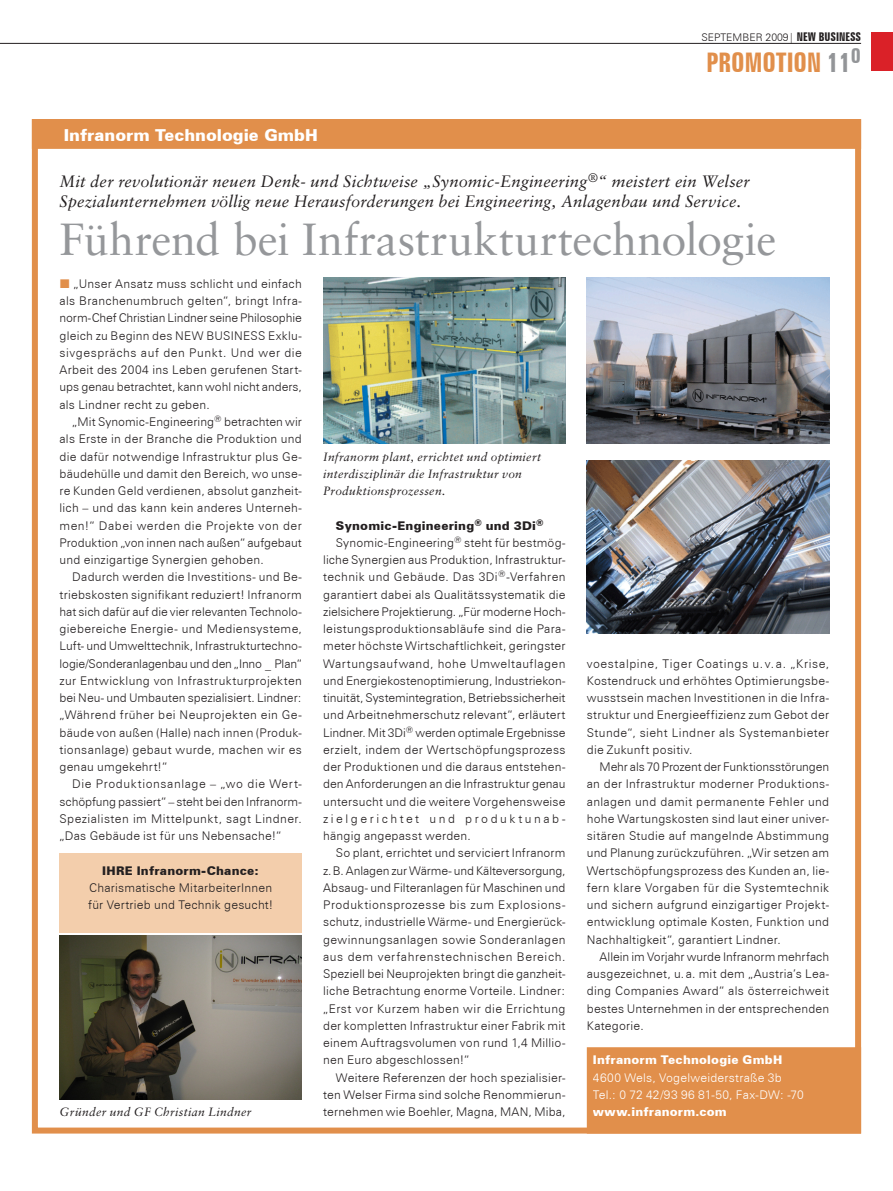
<style>
.page{position:relative;width:893px;height:1191px;background:#fff}
.page>*{position:absolute;margin:0;border:0;box-sizing:border-box;transform-origin:0 0}
.promo_head_gross{font:45px "Sabon LT Std";color:#95979a}
.t1{font:700 extra-condensed 27px "Zurich BT";color:#e18f4b}
.promo_vorspann{font:italic 16.5px/19.5px "Sabon LT Std";letter-spacing:.015em;color:#231f20}
.Promo_Überzeile{font:900 16.5px "Zurich BT";color:#fff}
.promo_lauftext{font:300 12px/17.2px "Zurich BT";letter-spacing:.02em;color:#231f20;text-align:justify}
.promo_bildtext{font:italic 12px/17.2px "Sabon LT Std";letter-spacing:.025em;color:#231f20}
.promo_adresse{font:300 12px "Zurich BT";letter-spacing:.02em;color:#fff}
.promo_adresse_fett{font:300 12px/17.2px "Zurich BT";letter-spacing:.02em;color:#231f20}
.promo_adresse_fett-2{font:900 12px "Zurich BT";letter-spacing:.015em;color:#fff}
.promo_zwischentitel{font:900 12px "Zurich BT";letter-spacing:.015em;color:#231f20}
.promo_adresse_fett-3{font:900 12px "Zurich BT";letter-spacing:.02em;color:#231f20}
.t2{font:700 extra-condensed 12px "Zurich BT";color:#231f20}
.t3{font:300 10.5px "Zurich BT";color:#231f20}
.s1{font-weight:300;font-stretch:normal;font-size:10.5px}
.s2{color:#939598}
</style>
<div class="page">
<hr style="left:0;top:43px;width:861px;height:1px;background:#231f20">
<div style="left:872px;top:32px;width:21px;height:39px;background:#da2128"></div>
<div style="left:35px;top:122px;width:823px;height:24px;background:#e18f4b"></div>
<div style="left:32px;top:119px;width:829px;height:30px;border:6px solid #e18f4b"></div>
<div style="left:32px;top:119px;width:829px;height:1014px;border:6px solid #e18f4b"></div>
<div style="left:590px;top:1050px;width:268px;height:80px;background:#e18f4b"></div>
<div style="left:587px;top:1047px;width:274px;height:86px;border:6px solid #e18f4b"></div>
<img style="left:60px;top:935px;width:242px;height:165px">
<div style="left:60px;top:853px;width:242px;height:79px;background:#f3ceac"></div>
<img style="left:587px;top:277px;width:242px;height:166px">
<img style="left:323px;top:277px;width:243px;height:166px">
<img style="left:587px;top:460px;width:242px;height:173px">
<p class="t3" style="left:701px;top:31px;width:15px">September</p>
<p class="t2" style="left:765px;top:30px;width:97px"><span class="s1">2009|</span> NEW BUSINESS</p>
<p class="Promo_Überzeile" style="left:64px;top:125px;width:256px">Infranorm Technologie GmbH</p>
<p class="t1" style="left:706px;top:47px;width:154px">PROMOTION <span class="s2">11</span><sup>O</sup></p>
<p class="promo_vorspann" style="left:60px;top:171px;width:692px">Mit der revolutionär neuen Denk- und Sichtweise „Synomic-Engineering<sup>®</sup>“ meistert ein Welser<br>Spezialunternehmen völlig neue Herausforderungen bei Engineering, Anlagenbau und Service.</p>
<p class="promo_head_gross" style="left:60px;top:212px;width:718px">Führend bei Infrastrukturtechnologie</p>
<p class="promo_lauftext" style="left:60px;top:275px;width:244px;text-indent:14px">„Unser Ansatz muss schlicht und einfach als Branchenumbruch gelten“, bringt Infra&shy;norm-Chef Christian Lindner seine Philosophie gleich zu Beginn des NEW BUSINESS Exklu&shy;sivgesprächs auf den Punkt. Und wer die Arbeit des 2004 ins Leben gerufenen Start&shy;ups genau betrachtet, kann wohl nicht anders, als Lindner recht zu geben.</p>
<p class="promo_lauftext" style="left:60px;top:413px;width:244px;text-indent:13px">„Mit Synomic-Engineering<sup>®</sup> betrachten wir als Erste in der Branche die Produktion und die dafür notwendige Infrastruktur plus Ge&shy;bäudehülle und damit den Bereich, wo unse&shy;re Kunden Geld verdienen, absolut ganzheit&shy;lich – und das kann kein anderes Unterneh&shy;men!“ Dabei werden die Projekte von der Produktion „von innen nach außen“ aufgebaut und einzigartige Synergien gehoben.</p>
<p class="promo_lauftext" style="left:60px;top:568px;width:244px;text-indent:13px">Dadurch werden die Investitions- und Be&shy;triebs--kosten signifikant reduziert! Infranorm hat sich dafür auf die vier relevanten Technolo&shy;giebereiche Energie- und Mediensysteme, Luft- und Umwelttechnik, Infrastrukturtechno&shy;logie/Sonderanlagenbau und den „Inno _ Plan“ zur Entwicklung von Infrastrukturprojekten bei Neu- und Umbauten spezialisiert. Lindner: „Während früher bei Neuprojekten ein Ge&shy;bäude von außen (Halle) nach innen (Produk&shy;tionsanlage) gebaut wurde, machen wir es genau umgekehrt!“</p>
<p class="promo_lauftext" style="left:60px;top:775px;width:244px;text-indent:13px">Die Produktionsanlage – „wo die Wert&shy;schöpfung passiert“ – steht bei den Infranorm-Spezialisten im Mittelpunkt, sagt Lindner. „Das Gebäude ist für uns Nebensache!“</p>
<p class="promo_adresse_fett-3" style="left:102px;top:863px;width:159px">IHRE Infranorm-Chance:</p>
<p class="promo_adresse_fett" style="left:88px;top:879px;width:187px">Charismatische MitarbeiterInnen für Vertrieb und Technik gesucht!</p>
<p class="promo_bildtext" style="left:60px;top:1103px;width:194px">Gründer und GF Christian Lindner</p>
<p class="promo_bildtext" style="left:323px;top:448px;width:219px">Infranorm plant, errichtet und optimiert interdisziplinär die Infrastruktur von<br>Produktionsprozessen.</p>
<p class="promo_zwischentitel" style="left:336px;top:518px;width:209px">Synomic-Engineering<sup>®</sup> und 3Di<sup>®</sup></p>
<p class="promo_lauftext" style="left:323px;top:534px;width:244px;text-indent:13px">Synomic-Engineering<sup>®</sup> steht für bestmög&shy;liche Synergien aus Produktion, Infrastruktur&shy;technik und Gebäude. Das 3Di<sup>®</sup>-Verfahren garantiert dabei als Qualitätssystematik die zielsichere Projektierung. „Für moderne Hoch&shy;leistungsproduktionsabläufe sind die Para&shy;meter höchste Wirtschaftlichkeit, geringster Wartungsaufwand, hohe Umweltauflagen und Energiekostenoptimierung, Industriekon&shy;tinuität, Systemintegration, Betriebssicherheit und Arbeitnehmerschutz relevant“, erläutert Lindner. Mit 3Di<sup>®</sup> werden optimale Ergebnisse erzielt, indem der Wertschöpfungsprozess der Produktionen und die daraus entstehen&shy;den Anforderungen an die Infrastruktur genau untersucht und die weitere Vorgehensweise zielgerichtet und produktunab&shy;hängig angepasst werden.</p>
<p class="promo_lauftext" style="left:323px;top:844px;width:244px;text-indent:13px">So plant, errichtet und serviciert Infranorm z.B. Anlagen zur Wärme- und Kälteversorgung, Absaug- und Filteranlagen für Maschinen und Produktionsprozesse bis zum Explosions&shy;schutz, industrielle Wärme- und Energierück&shy;gewinnungsanlagen sowie Sonderanlagen aus dem verfahrenstechnischen Bereich.<br>Speziell bei Neuprojekten bringt die ganzheit&shy;liche Betrachtung enorme Vorteile. Lindner: „Erst vor Kurzem haben wir die Errichtung der kompletten Infrastruktur einer Fabrik mit einem Auftragsvolumen von rund 1,4 Millio&shy;nen Euro abgeschlossen!“</p>
<p class="promo_lauftext" style="left:323px;top:1068px;width:244px;text-indent:13px">Weitere Referenzen der hoch spezialisier&shy;ten Welser Firma sind solche Renommierun&shy;ternehmen wie Boehler, Magna, MAN, Miba,</p>
<p class="promo_lauftext" style="left:587px;top:654px;width:244px">voest-alpine, Tiger Coatings u.v.a. „Krise, Kostendruck und erhöhtes Optimierungsbe&shy;wusstsein machen Investitionen in die Infra&shy;struktur und Energieeffizienz zum Gebot der Stunde“, sieht Lindner als System-anbieter die Zukunft positiv.</p>
<p class="promo_lauftext" style="left:587px;top:758px;width:244px;text-indent:13px">Mehr als 70 Prozent der Funktionsstörungen an der Infrastruktur moderner Produktions&shy;anlagen und damit permanente Fehler und hohe Wartungskosten sind laut einer univer&shy;sitären Studie auf mangelnde Abstimmung und Planung zurückzuführen. „Wir setzen am Wertschöpfungsprozess des Kunden an, lie&shy;fern klare Vorgaben für die Systemtechnik und sichern aufgrund einzigartiger Projekt&shy;entwicklung optimale Kosten, Funktion und Nachhaltigkeit“, garantiert Lindner.</p>
<p class="promo_lauftext" style="left:587px;top:948px;width:244px;text-indent:13px">Allein im Vorjahr wurde Infranorm mehrfach ausgezeichnet, u.a. mit dem „Austria’s Lea&shy;ding Companies Award“ als österreichweit bestes Unternehmen in der entsprechenden Kategorie.</p>
<p class="promo_adresse_fett-2" style="left:593px;top:1053px;width:191px">Infranorm Technologie GmbH</p>
<p class="promo_adresse" style="left:593px;top:1070px;width:190px">4600 Wels, Vogelweiderstraße 3b</p>
<p class="promo_adresse" style="left:593px;top:1087px;width:213px">Tel.: 0 72 42/93 96 81-50, Fax-DW: -70</p>
<p class="promo_adresse_fett-2" style="left:593px;top:1104px;width:136px">www.infranorm.com</p>
</div>
